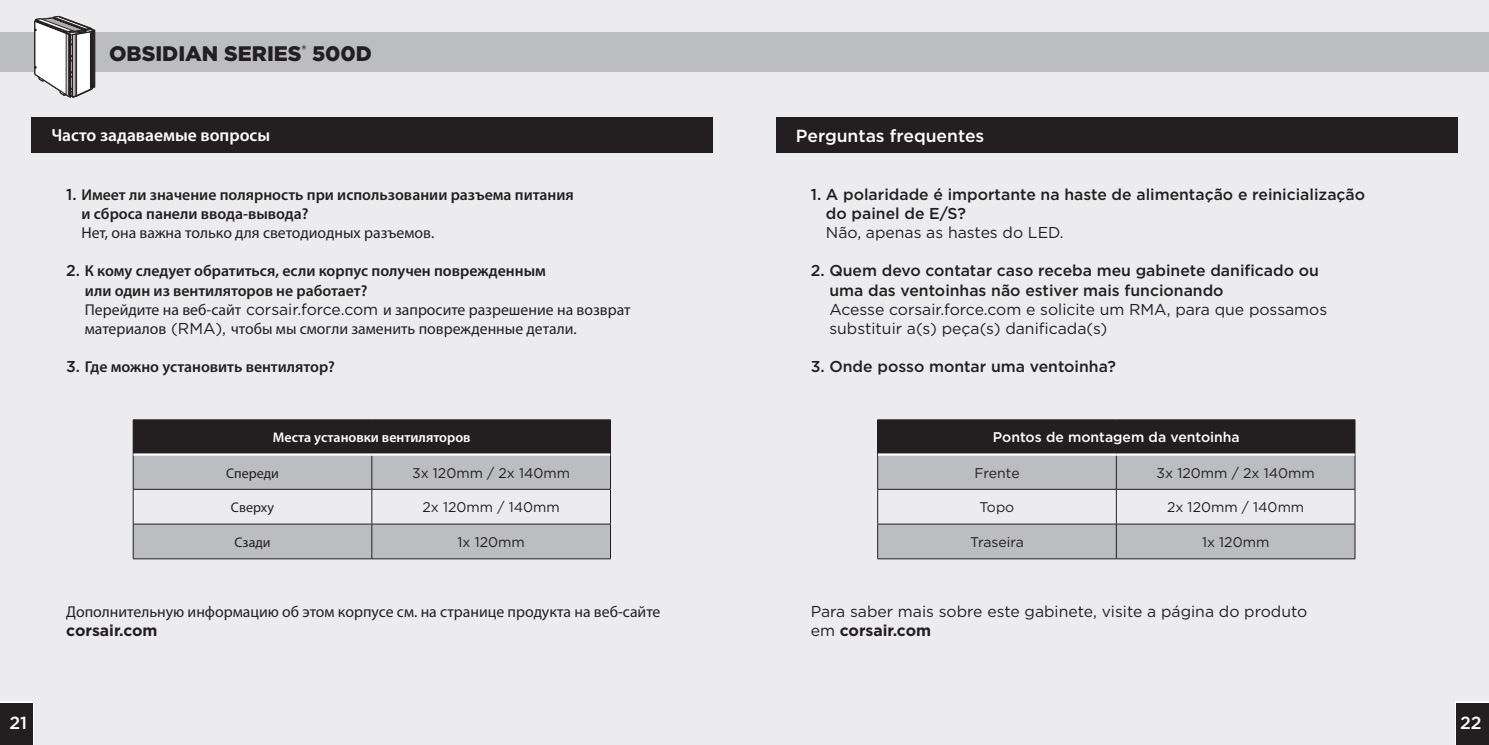
<style>
.page{position:relative;width:1489px;height:745px;background:#fff}
.page>*{position:absolute;margin:0;border:0;box-sizing:border-box;transform-origin:0 0}
.t1{font:900 21px "Gotham";color:#231f20}
.t2{font:500 17.5px "Gotham";color:#fff}
.t3{font:600 17.5px "Myriad Pro";color:#fff}
.t4{font:15.75px/19.2px "Myriad Pro";color:#231f20}
.t5{font:500 15.75px/19.2px "Gotham";color:#231f20}
.t6{font:15.75px/19.2px "Gotham";color:#231f20}
.t7{font:600 15.75px/19.2px "Myriad Pro";color:#231f20}
.t8{font:700 15.75px "Gotham";color:#231f20}
.t9{font:14px "Gotham";color:#231f20}
.t10{font:500 14px "Gotham";color:#fff}
.t11{font:600 14px "Myriad Pro";color:#fff}
.t12{font:14px "Myriad Pro";color:#231f20}
.s1{font-family:"Gotham";font-weight:500}
.s2{font-weight:600}
.s3{font-family:"Gotham"}
.s4{font-weight:700}
</style>
<div class="page">
<div style="left:0;top:0;width:1488px;height:744px;background:#ececee"></div>
<div style="left:0;top:32px;width:1488px;height:40px;background:#bcbdc0"></div>
<svg style="left:34px;top:16px;width:61px;height:82px"></svg>
<div style="left:32px;top:117px;width:681px;height:35px;background:#231f20"></div>
<div style="left:776px;top:117px;width:681px;height:35px;background:#231f20"></div>
<div style="left:133px;top:419px;width:477px;height:35px;background:#231f20"></div>
<svg style="left:134px;top:455px;width:476px;height:103px;fill:#bcbdc0"></svg>
<hr style="left:610px;top:420px;width:1px;height:34px;background:#231f20">
<hr style="left:133px;top:454px;width:1px;height:34px;background:#231f20">
<hr style="left:371px;top:455px;width:1px;height:33px;background:#231f20">
<hr style="left:610px;top:454px;width:1px;height:34px;background:#231f20">
<hr style="left:133px;top:488px;width:239px;height:1px;background:#231f20">
<hr style="left:133px;top:489px;width:1px;height:34px;background:#231f20">
<hr style="left:372px;top:488px;width:238px;height:1px;background:#231f20">
<hr style="left:371px;top:489px;width:1px;height:34px;background:#231f20">
<hr style="left:610px;top:489px;width:1px;height:34px;background:#231f20">
<hr style="left:133px;top:523px;width:239px;height:1px;background:#231f20">
<hr style="left:133px;top:524px;width:1px;height:34px;background:#231f20">
<hr style="left:372px;top:523px;width:238px;height:1px;background:#231f20">
<hr style="left:371px;top:524px;width:1px;height:34px;background:#231f20">
<hr style="left:610px;top:524px;width:1px;height:34px;background:#231f20">
<hr style="left:133px;top:558px;width:239px;height:1px;background:#231f20">
<hr style="left:372px;top:558px;width:238px;height:1px;background:#231f20">
<hr style="left:133px;top:453px;width:239px;height:2px;background:#fff">
<hr style="left:372px;top:453px;width:238px;height:2px;background:#fff">
<div style="left:877px;top:419px;width:477px;height:35px;background:#231f20"></div>
<svg style="left:878px;top:455px;width:476px;height:103px;fill:#bcbdc0"></svg>
<hr style="left:1116px;top:419px;width:239px;height:1px;background:#231f20">
<hr style="left:1354px;top:420px;width:1px;height:34px;background:#231f20">
<hr style="left:877px;top:454px;width:1px;height:34px;background:#231f20">
<hr style="left:1115px;top:455px;width:1px;height:33px;background:#231f20">
<hr style="left:1354px;top:454px;width:1px;height:34px;background:#231f20">
<hr style="left:877px;top:488px;width:239px;height:1px;background:#231f20">
<hr style="left:877px;top:489px;width:1px;height:34px;background:#231f20">
<hr style="left:1116px;top:488px;width:239px;height:1px;background:#231f20">
<hr style="left:1115px;top:489px;width:1px;height:34px;background:#231f20">
<hr style="left:1354px;top:489px;width:1px;height:34px;background:#231f20">
<hr style="left:877px;top:523px;width:239px;height:1px;background:#231f20">
<hr style="left:877px;top:524px;width:1px;height:34px;background:#231f20">
<hr style="left:1116px;top:523px;width:239px;height:1px;background:#231f20">
<hr style="left:1115px;top:524px;width:1px;height:34px;background:#231f20">
<hr style="left:1354px;top:524px;width:1px;height:34px;background:#231f20">
<hr style="left:877px;top:558px;width:239px;height:1px;background:#231f20">
<hr style="left:1116px;top:558px;width:239px;height:1px;background:#231f20">
<hr style="left:877px;top:453px;width:239px;height:2px;background:#fff">
<hr style="left:1116px;top:453px;width:238px;height:2px;background:#fff">
<div style="left:1454px;top:701px;width:34px;height:43px;background:#fff"></div>
<div style="left:1456px;top:702px;width:32px;height:42px;background:#231f20"></div>
<div style="left:0;top:701px;width:34px;height:43px;background:#231f20"></div>
<h1 class="t1" style="left:109px;top:39px;width:264px">OBSIDIAN SERIES<sup>®</sup> 500D</h1>
<p class="t3" style="left:51px;top:124px;width:220px">Часто задаваемые вопросы</p>
<p class="t2" style="left:795px;top:124px;width:190px">Perguntas frequentes</p>
<p class="t7" style="left:81px;top:184px;width:494px;text-indent:-15px"><span class="s1">1.</span> Имеет ли значение полярность при использовании разъема питания и сброса панели ввода-вывода?</p>
<p class="t4" style="left:81px;top:223px;width:354px">Нет, она важна только для светодиодных разъемов.</p>
<p class="t4" style="left:85px;top:261px;width:547px;text-indent:-19px"><span class="s1">2.</span> <span class="s2">К кому следует обратиться, если корпус получен поврежденным<br>или один из вентиляторов не работает?<br></span>Перейдите на веб-сайт <span class="s3">corsair.force.com</span> и запросите разрешение на возврат материалов <span class="s3">(RMA),</span> чтобы мы смогли заменить поврежденные детали.</p>
<p class="t7" style="left:66px;top:356px;width:270px"><span class="s1">3.</span> Где можно установить вентилятор?</p>
<p class="t5" style="left:826px;top:184px;width:540px;text-indent:-15px">1. A polaridade é importante na haste de alimentação e reinicialização do painel de E/S?</p>
<p class="t6" style="left:826px;top:222px;width:239px">Não, apenas as hastes do LED.</p>
<p class="t5" style="left:829px;top:261px;width:491px;text-indent:-19px">2. Quem devo contatar caso receba meu gabinete danificado ou uma das ventoinhas não estiver mais funcionando</p>
<p class="t6" style="left:829px;top:299px;width:499px">Acesse corsair.force.com e solicite um RMA, para que possamos substituir a(s) peça(s) danificada(s)</p>
<p class="t5" style="left:810px;top:356px;width:306px">3. Onde posso montar uma ventoinha?</p>
<p class="t11" style="left:273px;top:428px;width:199px">Места установки вентиляторов</p>
<p class="t12" style="left:226px;top:464px;width:54px">Спереди</p>
<p class="t9" style="left:412px;top:463px;width:160px">3x 120mm / 2x 140mm</p>
<p class="t12" style="left:231px;top:498px;width:45px">Сверху</p>
<p class="t9" style="left:422px;top:498px;width:139px">2x 120mm / 140mm</p>
<p class="t12" style="left:234px;top:533px;width:38px">Сзади</p>
<p class="t9" style="left:457px;top:532px;width:69px">1x 120mm</p>
<p class="t10" style="left:992px;top:428px;width:248px">Pontos de montagem da ventoinha</p>
<p class="t9" style="left:974px;top:463px;width:47px">Frente</p>
<p class="t9" style="left:1156px;top:463px;width:160px">3x 120mm / 2x 140mm</p>
<p class="t9" style="left:979px;top:498px;width:36px">Topo</p>
<p class="t9" style="left:1166px;top:498px;width:139px">2x 120mm / 140mm</p>
<p class="t9" style="left:970px;top:532px;width:55px">Traseira</p>
<p class="t9" style="left:1201px;top:532px;width:69px">1x 120mm</p>
<p class="t4" style="left:66px;top:601px;width:595px">Дополнительную информацию об этом корпусе см. на странице продукта на веб-сайте</p>
<p class="t8" style="left:66px;top:620px;width:93px">corsair.com</p>
<p class="t6" style="left:810px;top:601px;width:498px">Para saber mais sobre este gabinete, visite a página do produto em <span class="s4">corsair.com</span></p>
<p class="t2" style="left:9px;top:711px;width:19px">21</p>
<p class="t2" style="left:1459px;top:711px;width:23px">22</p>
</div>
